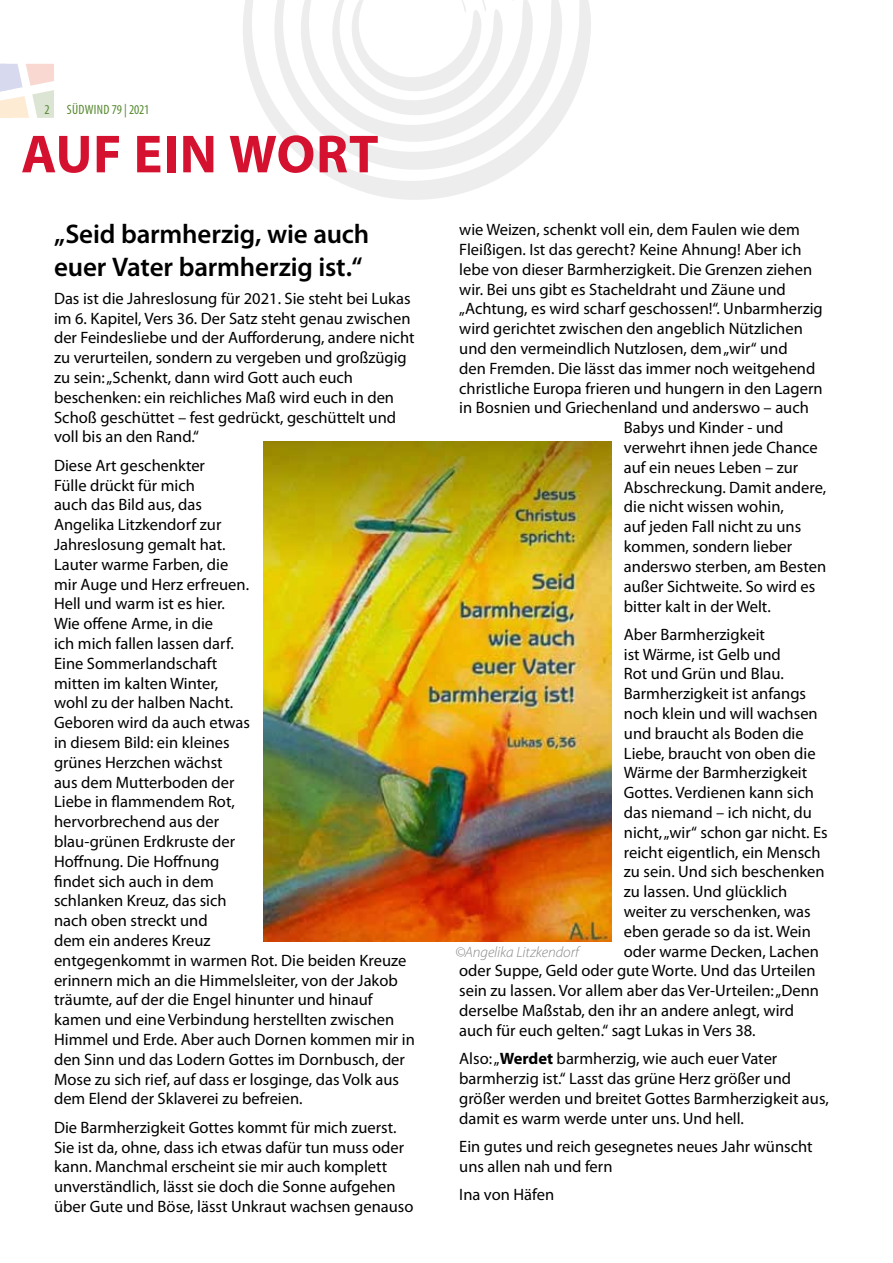
<style>
.page{position:relative;width:893px;height:1263px;background:#fff}
.page>*{position:absolute;margin:0;border:0;box-sizing:border-box;transform-origin:0 0}
.t1{font:700 54px "Myriad Pro";letter-spacing:.015em;color:#d51130}
.t2{font:600 27px/32.4px "Myriad Pro";letter-spacing:-.005em;color:#000}
.t3{font:16.5px/19.8px "Myriad Pro";color:#000}
.t4{font:italic 300 15px "Myriad Pro";letter-spacing:-.005em;color:#878787}
.t5{font:condensed 13.5px "Myriad Pro";letter-spacing:.015em;color:#578931}
.s1{font-weight:700}
</style>
<div class="page">
<svg style="left:0;top:64px;width:54px;height:54px"></svg>
<img style="left:263px;top:441px;width:348px;height:500px">
<svg style="left:243px;top:0;width:348px;height:200px"></svg>
<p class="t5" style="left:45px;top:102px;width:7px">2</p>
<p class="t5" style="left:67px;top:102px;width:84px">SÜDWIND 79 | 2021</p>
<h1 class="t1" style="left:21px;top:119px;width:359px">AUF EIN WORT</h1>
<h2 class="t2" style="left:54px;top:217px;width:317px">„Seid barmherzig, wie auch euer Vater barmherzig ist.“</h2>
<p class="t3" style="left:54px;top:288px;width:362px">Das ist die Jahreslosung für 2021. Sie steht bei Lukas im 6. Kapitel, Vers 36. Der Satz steht genau zwischen der Feindesliebe und der Aufforderung, andere nicht zu verurteilen, sondern zu vergeben und großzügig zu sein: „Schenkt, dann wird Gott auch euch beschenken: ein reichliches Maß wird euch in den Schoß geschüttet – fest gedrückt, geschüttelt und voll bis an den Rand.“</p>
<p class="t3" style="left:54px;top:455px;width:362px">Diese Art geschenkter<br>Fülle drückt für mich<br>auch das Bild aus, das<br>Angelika Litzkendorf zur<br>Jahreslosung gemalt hat.<br>Lauter warme Farben, die<br>mir Auge und Herz erfreuen.<br>Hell und warm ist es hier.<br>Wie offene Arme, in die<br>ich mich fallen lassen darf.<br>Eine Sommerlandschaft<br>mitten im kalten Winter,<br>wohl zu der halben Nacht.<br>Geboren wird da auch etwas<br>in diesem Bild: ein kleines<br>grünes Herzchen wächst<br>aus dem Mutterboden der<br>Liebe in flammendem Rot,<br>hervorbrechend aus der<br>blau-grünen Erdkruste der<br>Hoffnung. Die Hoffnung<br>findet sich auch in dem<br>schlanken Kreuz, das sich<br>nach oben streckt und<br>dem ein anderes Kreuz<br>entgegenkommt in warmen Rot. Die beiden Kreuze erinnern mich an die Himmelsleiter, von der Jakob träumte, auf der die Engel hinunter und hinauf kamen und eine Verbindung herstellten zwischen<br>Himmel und Erde. Aber auch Dornen kommen mir in den Sinn und das Lodern Gottes im Dornbusch, der<br>Mose zu sich rief, auf dass er losginge, das Volk aus dem Elend der Sklaverei zu befreien.</p>
<p class="t3" style="left:54px;top:1117px;width:361px">Die Barmherzigkeit Gottes kommt für mich zuerst.<br>Sie ist da, ohne, dass ich etwas dafür tun muss oder kann. Manchmal erscheint sie mir auch komplett unverständlich, lässt sie doch die Sonne aufgehen über Gute und Böse, lässt Unkraut wachsen genauso</p>
<p class="t3" style="left:459px;top:220px;width:342px">wie Weizen, schenkt voll ein, dem Faulen wie dem</p>
<p class="t3" style="left:459px;top:239px;width:344px">Fleißigen. Ist das gerecht? Keine Ahnung! Aber ich</p>
<p class="t3" style="left:459px;top:259px;width:354px">lebe von dieser Barmherzigkeit. Die Grenzen ziehen</p>
<p class="t3" style="left:459px;top:279px;width:328px">wir. Bei uns gibt es Stacheldraht und Zäune und</p>
<p class="t3" style="left:459px;top:299px;width:365px">„Achtung, es wird scharf geschossen!“. Unbarmherzig</p>
<p class="t3" style="left:459px;top:319px;width:345px">wird gerichtet zwischen den angeblich Nützlichen</p>
<p class="t3" style="left:459px;top:338px;width:330px">und den vermeindlich Nutzlosen, dem „wir“ und</p>
<p class="t3" style="left:459px;top:358px;width:358px">den Fremden. Die lässt das immer noch weitgehend</p>
<p class="t3" style="left:459px;top:378px;width:365px">christliche Europa frieren und hungern in den Lagern</p>
<p class="t3" style="left:459px;top:398px;width:351px">in Bosnien und Griechenland und anderswo – auch</p>
<p class="t3" style="left:624px;top:418px;width:161px">Babys und Kinder - und</p>
<p class="t3" style="left:624px;top:437px;width:195px">verwehrt ihnen jede Chance</p>
<p class="t3" style="left:624px;top:457px;width:176px">auf ein neues Leben – zur</p>
<p class="t3" style="left:624px;top:477px;width:204px">Abschreckung. Damit andere,</p>
<p class="t3" style="left:624px;top:497px;width:162px">die nicht wissen wohin,</p>
<p class="t3" style="left:624px;top:517px;width:179px">auf jeden Fall nicht zu uns</p>
<p class="t3" style="left:624px;top:536px;width:170px">kommen, sondern lieber</p>
<p class="t3" style="left:624px;top:556px;width:204px">anderswo sterben, am Besten</p>
<p class="t3" style="left:624px;top:576px;width:193px">außer Sichtweite. So wird es</p>
<p class="t3" style="left:624px;top:596px;width:148px">bitter kalt in der Welt.</p>
<p class="t3" style="left:624px;top:624px;width:143px">Aber Barmherzigkeit</p>
<p class="t3" style="left:624px;top:644px;width:159px">ist Wärme, ist Gelb und</p>
<p class="t3" style="left:624px;top:664px;width:162px">Rot und Grün und Blau.</p>
<p class="t3" style="left:624px;top:683px;width:184px">Barmherzigkeit ist anfangs</p>
<p class="t3" style="left:624px;top:703px;width:195px">noch klein und will wachsen</p>
<p class="t3" style="left:624px;top:723px;width:181px">und braucht als Boden die</p>
<p class="t3" style="left:624px;top:743px;width:193px">Liebe, braucht von oben die</p>
<p class="t3" style="left:624px;top:763px;width:185px">Wärme der Barmherzigkeit</p>
<p class="t3" style="left:624px;top:782px;width:191px">Gottes. Verdienen kann sich</p>
<p class="t3" style="left:624px;top:802px;width:190px">das niemand – ich nicht, du</p>
<p class="t3" style="left:624px;top:822px;width:205px">nicht, „wir“ schon gar nicht. Es</p>
<p class="t3" style="left:624px;top:842px;width:198px">reicht eigentlich, ein Mensch</p>
<p class="t3" style="left:624px;top:862px;width:202px">zu sein. Und sich beschenken</p>
<p class="t3" style="left:624px;top:881px;width:165px">zu lassen. Und glücklich</p>
<p class="t3" style="left:624px;top:901px;width:188px">weiter zu verschenken, was</p>
<p class="t3" style="left:624px;top:921px;width:189px">eben gerade so da ist. Wein</p>
<p class="t3" style="left:624px;top:941px;width:197px">oder warme Decken, Lachen</p>
<p class="t3" style="left:459px;top:961px;width:358px">oder Suppe, Geld oder gute Worte. Und das Urteilen</p>
<p class="t3" style="left:459px;top:980px;width:361px">sein zu lassen. Vor allem aber das Ver-Urteilen: „Denn</p>
<p class="t3" style="left:459px;top:1000px;width:336px">derselbe Maßstab, den ihr an andere anlegt, wird</p>
<p class="t3" style="left:459px;top:1020px;width:298px">auch für euch gelten.“ sagt Lukas in Vers 38.</p>
<p class="t3" style="left:459px;top:1048px;width:371px">Also: „<span class="s1">Werdet</span> barmherzig, wie auch euer Vater barmherzig ist.“ Lasst das grüne Herz größer und größer werden und breitet Gottes Barmherzigkeit aus, damit es warm werde unter uns. Und hell.</p>
<p class="t3" style="left:459px;top:1136px;width:355px">Ein gutes und reich gesegnetes neues Jahr wünscht uns allen nah und fern</p>
<p class="t3" style="left:459px;top:1184px;width:96px">Ina von Häfen</p>
<p class="t4" style="left:455px;top:943px;width:126px">©Angelika Litzkendorf</p>
</div>
